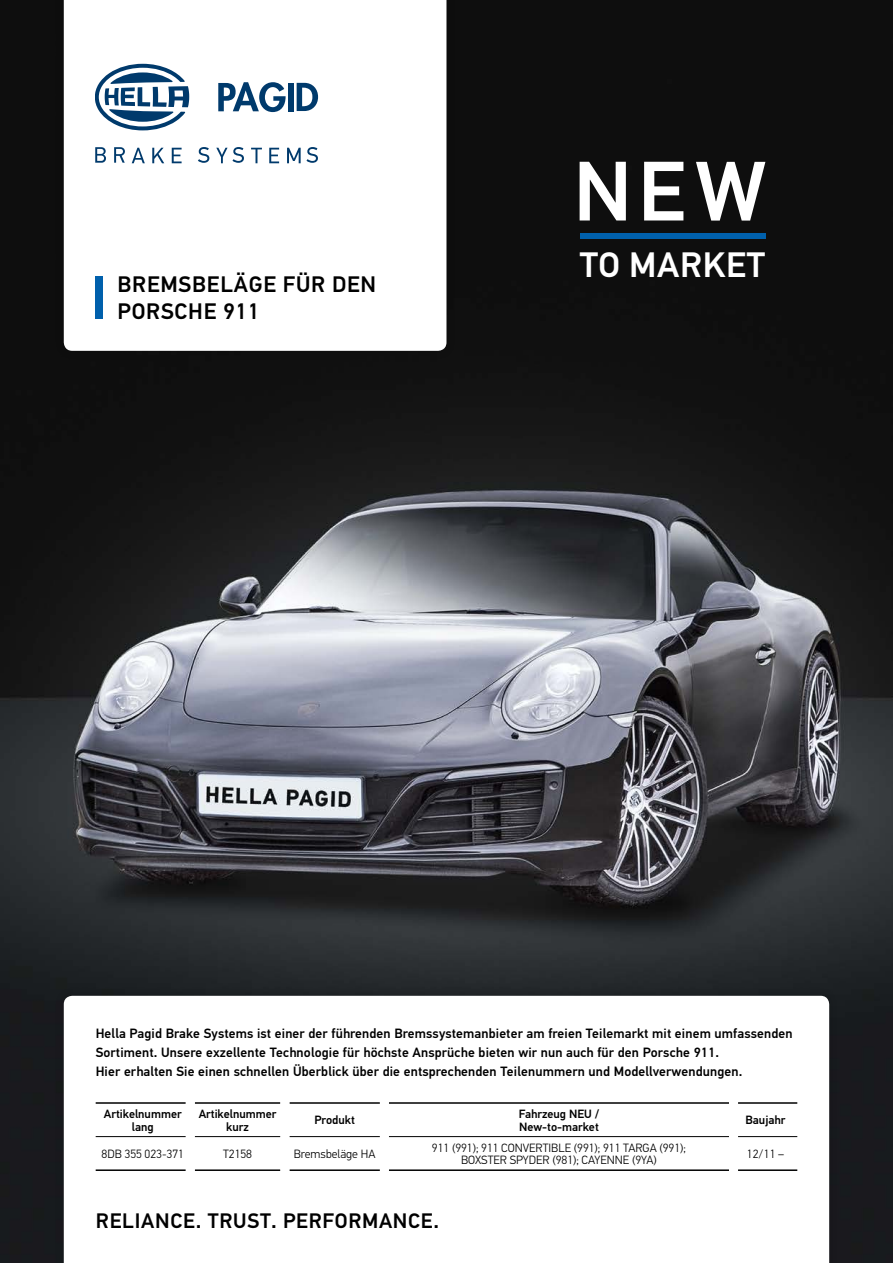
<style>
.page{position:relative;width:893px;height:1263px;background:#fff}
.page>*{position:absolute;margin:0;border:0;box-sizing:border-box;transform-origin:0 0}
.t1{font:500 35.4px "Hella DIN Universal";letter-spacing:.02em;color:#fff}
.t2{font:500 22.5px/27px "Hella DIN Universal";letter-spacing:.035em;color:#000}
.t3{font:500 21px "Hella DIN Universal";letter-spacing:.035em;color:#000}
.t4{font:500 13.5px/19.2px "Hella DIN Universal";letter-spacing:.01em;color:#000}
.t5{font:300 12px/12.6px "Hella DIN Universal";color:#000;text-align:center}
.t6{font:500 12px/12.6px "Hella DIN Universal";color:#000;text-align:center}
</style>
<div class="page">
<img style="left:0;top:0;width:893px;height:1263px">
<div style="left:54px;top:986px;width:784px;height:277px;background:#000;opacity:.15"></div>
<svg style="left:64px;top:996px;width:765px;height:267px"></svg>
<div style="left:54px;top:0;width:402px;height:360px;background:#000;opacity:.15"></div>
<svg style="left:64px;top:0;width:382px;height:351px"></svg>
<svg style="left:218px;top:82px;width:68px;height:30px"></svg>
<div style="left:288px;top:83px;width:6px;height:28px;background:#003a6c"></div>
<svg style="left:297px;top:83px;width:21px;height:28px"></svg>
<svg style="left:96px;top:147px;width:10px;height:16px"></svg>
<svg style="left:114px;top:147px;width:11px;height:16px"></svg>
<svg style="left:132px;top:148px;width:13px;height:15px"></svg>
<svg style="left:152px;top:148px;width:12px;height:15px"></svg>
<svg style="left:172px;top:148px;width:10px;height:15px"></svg>
<svg style="left:198px;top:147px;width:11px;height:16px"></svg>
<svg style="left:216px;top:147px;width:28px;height:16px"></svg>
<svg style="left:251px;top:148px;width:11px;height:15px"></svg>
<svg style="left:269px;top:148px;width:10px;height:15px"></svg>
<svg style="left:287px;top:147px;width:31px;height:16px"></svg>
<svg style="left:96px;top:64px;width:93px;height:66px"></svg>
<div style="left:580px;top:233px;width:185px;height:6px;background:#0060ac"></div>
<svg style="left:580px;top:162px;width:185px;height:59px"></svg>
<div style="left:96px;top:276px;width:7px;height:43px;background:#0060ac"></div>
<hr style="left:96px;top:1136px;width:90px;height:1px;background:#000">
<hr style="left:195px;top:1136px;width:85px;height:1px;background:#000">
<hr style="left:289px;top:1136px;width:91px;height:1px;background:#000">
<hr style="left:389px;top:1136px;width:340px;height:1px;background:#000">
<hr style="left:738px;top:1136px;width:59px;height:1px;background:#000">
<hr style="left:96px;top:1102px;width:90px;height:2px;background:#000">
<hr style="left:195px;top:1102px;width:85px;height:2px;background:#000">
<hr style="left:289px;top:1102px;width:91px;height:2px;background:#000">
<hr style="left:389px;top:1102px;width:340px;height:2px;background:#000">
<hr style="left:738px;top:1102px;width:59px;height:2px;background:#000">
<div style="left:186px;top:1098px;width:9px;height:5px;background:#fff"></div>
<div style="left:280px;top:1098px;width:9px;height:5px;background:#fff"></div>
<div style="left:380px;top:1098px;width:9px;height:5px;background:#fff"></div>
<div style="left:729px;top:1098px;width:9px;height:5px;background:#fff"></div>
<div style="left:186px;top:1103px;width:9px;height:33px;background:#fff"></div>
<div style="left:280px;top:1103px;width:9px;height:33px;background:#fff"></div>
<div style="left:380px;top:1103px;width:9px;height:33px;background:#fff"></div>
<div style="left:729px;top:1103px;width:9px;height:33px;background:#fff"></div>
<hr style="left:96px;top:1169px;width:90px;height:2px;background:#000">
<hr style="left:195px;top:1169px;width:85px;height:2px;background:#000">
<hr style="left:289px;top:1169px;width:91px;height:2px;background:#000">
<hr style="left:389px;top:1169px;width:340px;height:2px;background:#000">
<hr style="left:738px;top:1169px;width:59px;height:2px;background:#000">
<div style="left:186px;top:1136px;width:9px;height:34px;background:#fff"></div>
<div style="left:280px;top:1136px;width:9px;height:34px;background:#fff"></div>
<div style="left:380px;top:1136px;width:9px;height:34px;background:#fff"></div>
<div style="left:729px;top:1136px;width:9px;height:34px;background:#fff"></div>
<div style="left:186px;top:1170px;width:9px;height:5px;background:#fff"></div>
<div style="left:280px;top:1170px;width:9px;height:5px;background:#fff"></div>
<div style="left:380px;top:1170px;width:9px;height:5px;background:#fff"></div>
<div style="left:729px;top:1170px;width:9px;height:5px;background:#fff"></div>
<h2 class="t2" style="left:118px;top:273px;width:260px">BREMSBELÄGE FÜR DEN<br>PORSCHE 911</h2>
<h1 class="t1" style="left:580px;top:242px;width:187px">TO MARKET</h1>
<p class="t4" style="left:96px;top:1025px;width:698px">Hella Pagid Brake Systems ist einer der führenden Bremssystemanbieter am freien Teilemarkt mit einem umfassenden<br>Sortiment. Unsere exzellente Technologie für höchste Ansprüche bieten wir nun auch für den Porsche 911.<br>Hier erhalten Sie einen schnellen Überblick über die entsprechenden Teilenummern und Modellverwendungen.</p>
<p class="t6" style="left:104px;top:1108px;width:79px">Artikelnummer lang</p>
<p class="t6" style="left:199px;top:1108px;width:79px">Artikelnummer kurz</p>
<p class="t6" style="left:314px;top:1115px;width:42px">Produkt</p>
<p class="t6" style="left:519px;top:1108px;width:82px;text-align:left">Fahrzeug NEU /<br>New-to-market</p>
<p class="t6" style="left:745px;top:1115px;width:41px">Baujahr</p>
<p class="t5" style="left:102px;top:1148px;width:84px">8DB 355 023-371</p>
<p class="t5" style="left:223px;top:1148px;width:31px">T2158</p>
<p class="t5" style="left:294px;top:1148px;width:83px">Bremsbeläge HA</p>
<p class="t5" style="left:432px;top:1142px;width:256px">911 (991); 911 CONVERTIBLE (991); 911 TARGA (991);<br>BOXSTER SPYDER (981); CAYENNE (9YA)</p>
<p class="t5" style="left:747px;top:1148px;width:39px">12/11 –</p>
<h3 class="t3" style="left:96px;top:1207px;width:345px">RELIANCE. TRUST. PERFORMANCE.</h3>
</div>
